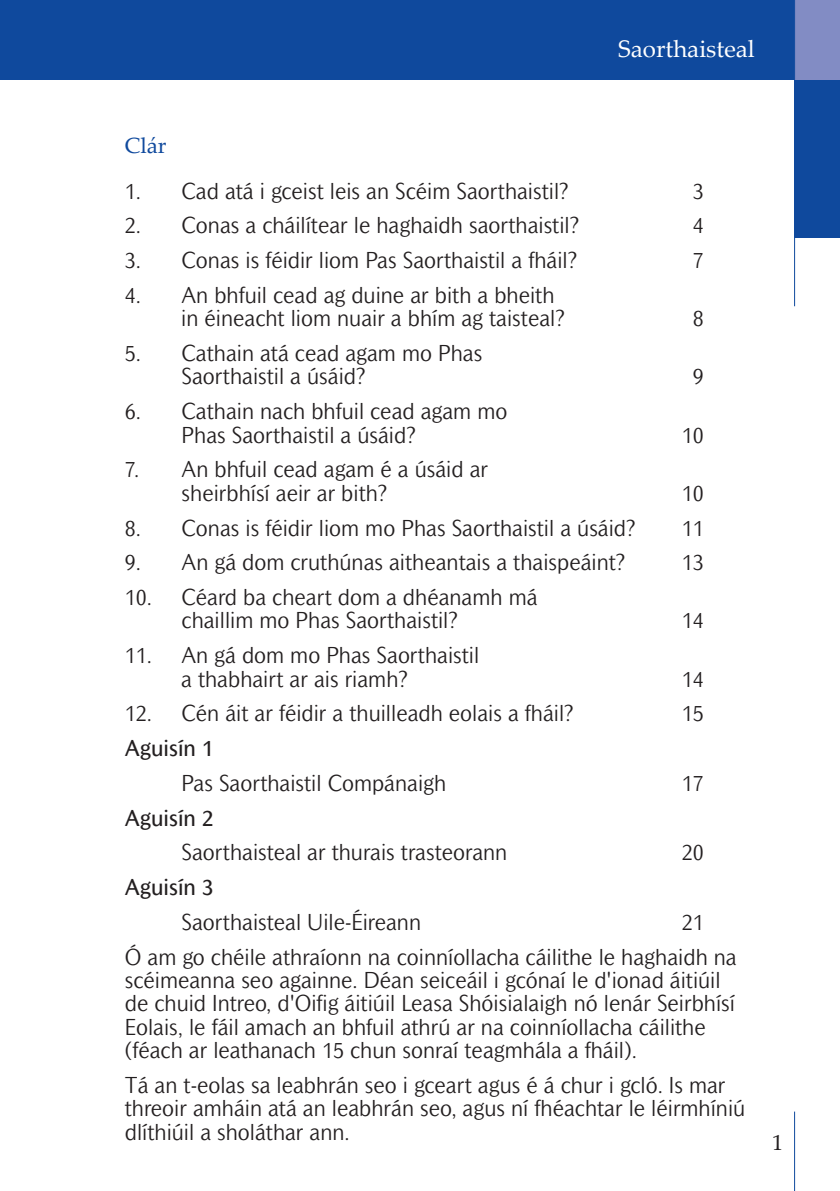
<style>
.page{position:relative;width:840px;height:1191px;background:#fff}
.page>*{position:absolute;margin:0;border:0;box-sizing:border-box;transform-origin:0 0}
.t1{font:24px "Palatino Linotype";color:#fff}
.t2{font:300 22px/23.4px "Mahsuri Sans";color:#231f20}
.t3{font:22px "Mahsuri Sans";color:#231f20}
.t4{font:22px "Palatino Linotype";color:#0f499d}
.t5{font:22px "Palatino Linotype";color:#231f20}
</style>
<div class="page">
<div style="left:0;top:0;width:794px;height:79px;background:#0f499d"></div>
<div style="left:794px;top:79px;width:45px;height:159px;background:#0f499d"></div>
<hr style="left:793px;top:1111px;width:1px;height:80px;background:#0f499d">
<div style="left:794px;top:0;width:45px;height:79px;background:#828cc4"></div>
<hr style="left:793px;top:0;width:1px;height:306px;background:#0f499d">
<p class="t1" style="left:618px;top:32px;width:138px">Saorthaisteal</p>
<p class="t4" style="left:125px;top:129px;width:43px">Clár</p>
<p class="t2" style="left:125px;top:181px;width:445px">1. Cad atá i gceist leis an Scéim Saorthaistil?</p>
<p class="t2" style="left:692px;top:181px;width:12px">3</p>
<p class="t2" style="left:125px;top:215px;width:455px">2. Conas a cháilítear le haghaidh saorthaistil?</p>
<p class="t2" style="left:692px;top:215px;width:12px">4</p>
<p class="t2" style="left:125px;top:250px;width:453px">3. Conas is féidir liom Pas Saorthaistil a fháil?</p>
<p class="t2" style="left:692px;top:250px;width:12px">7</p>
<p class="t2" style="left:181px;top:285px;width:385px;text-indent:-56px">4. An bhfuil cead ag duine ar bith a bheith in éineacht liom nuair a bhím ag taisteal?</p>
<p class="t2" style="left:692px;top:308px;width:12px">8</p>
<p class="t2" style="left:181px;top:343px;width:302px;text-indent:-57px">5. Cathain atá cead agam mo Phas<br>Saorthaistil a úsáid?</p>
<p class="t2" style="left:181px;top:401px;width:327px;text-indent:-57px">6. Cathain nach bhfuil cead agam mo<br>Phas Saorthaistil a úsáid?</p>
<p class="t2" style="left:181px;top:459px;width:308px;text-indent:-57px">7. An bhfuil cead agam é a úsáid ar sheirbhísí aeir ar bith?</p>
<p class="t2" style="left:692px;top:366px;width:12px">9</p>
<p class="t2" style="left:681px;top:425px;width:23px">10</p>
<p class="t2" style="left:681px;top:483px;width:23px">10</p>
<p class="t2" style="left:125px;top:517px;width:512px">8. Conas is féidir liom mo Phas Saorthaistil a úsáid?</p>
<p class="t2" style="left:681px;top:517px;width:23px">11</p>
<p class="t2" style="left:125px;top:552px;width:501px">9. An gá dom cruthúnas aitheantais a thaispeáint?</p>
<p class="t2" style="left:681px;top:552px;width:23px">13</p>
<p class="t2" style="left:181px;top:587px;width:357px;text-indent:-57px">10. Céard ba cheart dom a dhéanamh má chaillim mo Phas Saorthaistil?</p>
<p class="t2" style="left:681px;top:610px;width:23px">14</p>
<p class="t2" style="left:181px;top:645px;width:299px;text-indent:-56px">11. An gá dom mo Phas Saorthaistil a thabhairt ar ais riamh?</p>
<p class="t2" style="left:681px;top:668px;width:23px">14</p>
<p class="t2" style="left:125px;top:703px;width:450px">12. Cén áit ar féidir a thuilleadh eolais a fháil?</p>
<p class="t2" style="left:681px;top:703px;width:23px">15</p>
<p class="t3" style="left:125px;top:740px;width:90px">Aguisín 1</p>
<p class="t2" style="left:181px;top:773px;width:266px">Pas Saorthaistil Compánaigh</p>
<p class="t2" style="left:681px;top:773px;width:23px">17</p>
<p class="t3" style="left:125px;top:809px;width:90px">Aguisín 2</p>
<p class="t2" style="left:181px;top:842px;width:327px">Saorthaisteal ar thurais trasteorann</p>
<p class="t2" style="left:681px;top:842px;width:23px">20</p>
<p class="t3" style="left:125px;top:879px;width:90px">Aguisín 3</p>
<p class="t2" style="left:181px;top:912px;width:241px">Saorthaisteal Uile-Éireann</p>
<p class="t2" style="left:125px;top:906px;width:613px;line-height:34.8px;text-indent:556px">21<br>Ó am go chéile athraíonn na coinníollacha cáilithe le haghaidh na</p>
<p class="t2" style="left:125px;top:970px;width:611px">scéimeanna seo againne. Déan seiceáil i gcónaí le d'ionad áitiúil de chuid Intreo, d'Oifig áitiúil Leasa Shóisialaigh nó lenár Seirbhísí Eolais, le fáil amach an bhfuil athrú ar na coinníollacha cáilithe (féach ar leathanach 15 chun sonraí teagmhála a fháil).</p>
<p class="t2" style="left:125px;top:1075px;width:621px">Tá an t-eolas sa leabhrán seo i gceart agus é á chur i gcló. Is mar threoir amháin atá an leabhrán seo, agus ní fhéachtar le léirmhíniú dlíthiúil a sholáthar ann.</p>
<p class="t5" style="left:771px;top:1127px;width:12px">1</p>
</div>
